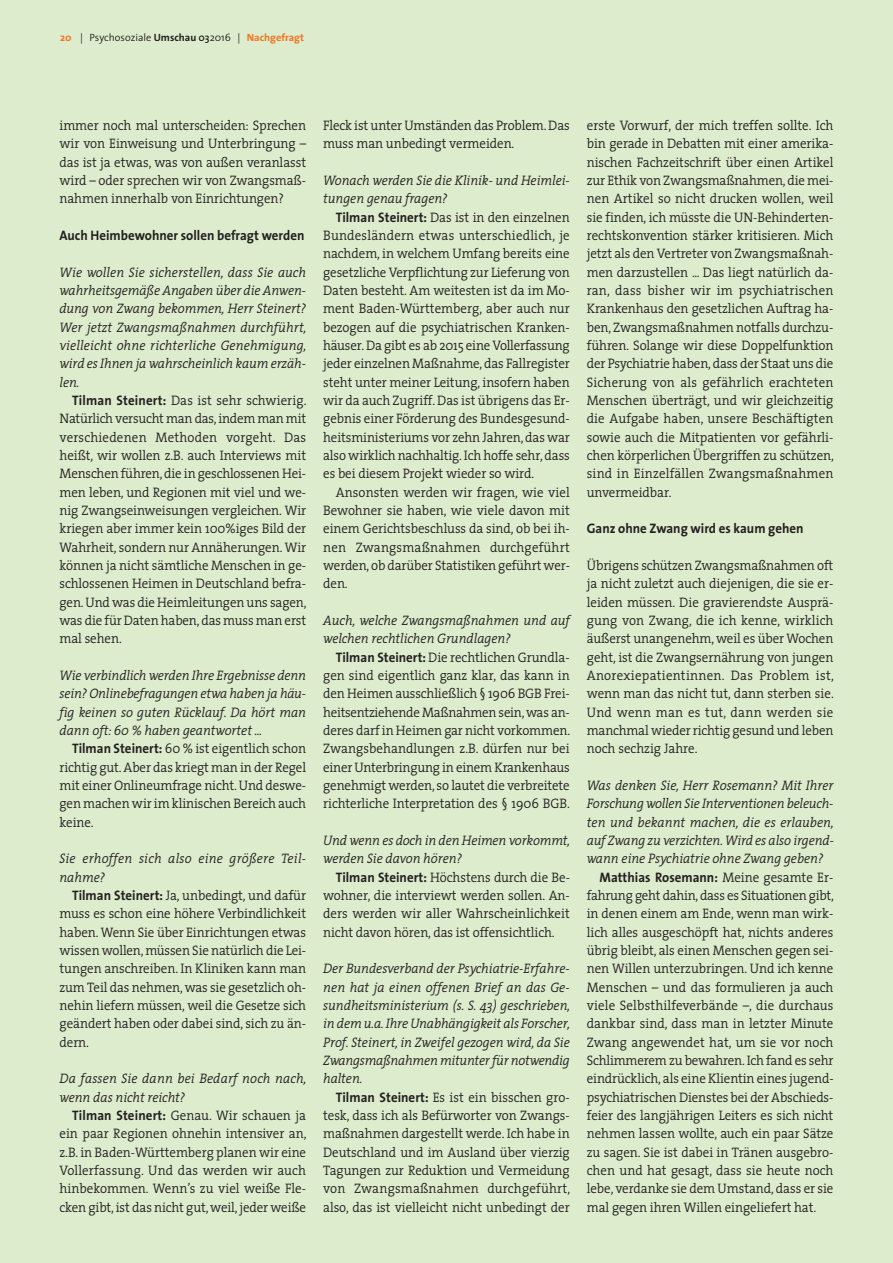
<style>
.page{position:relative;width:893px;height:1263px;background:#ddeccd}
.page>*{position:absolute;margin:0;border:0;box-sizing:border-box;transform-origin:0 0}
.t1{font:300 13.8px/18.3px "The Serif";letter-spacing:-.005em;color:#231f20;text-align:justify;scale:.94 1}
.t2{font:italic 300 13.8px/18.3px "The Serif";letter-spacing:-.005em;color:#231f20;text-align:justify;scale:.94 1}
.t3{font:700 13.8px "The Sans";color:#231f20;scale:.94 1}
.t4{font:italic 300 13.8px/18.3px "The Serif";letter-spacing:.015em;color:#231f20;scale:.94 1}
.t5{font:300 10.5px "The Sans";color:#231f20}
.s1{font-weight:700;color:#f47321}
.s2{font-weight:700}
.s3{font-weight:600}
.s4{font-family:"The Sans";font-weight:700}
.s5{font-family:"The Serif";font-weight:300}
</style>
<div class="page">
<p class="t5" style="left:60px;top:34px;width:245px"><span class="s1">20</span> | Psychosoziale <span class="s2">Umschau</span> <span class="s3">03</span>2016 | <span class="s1">Nachgefragt</span></p>
<p class="t1" style="left:60px;top:118px;width:264px">immer noch mal unterscheiden: Sprechen wir von Einweisung und Unterbringung – das ist ja etwas, was von außen veranlasst wird – oder sprechen wir von Zwangsmaß&shy;nahmen innerhalb von Einrichtungen?</p>
<p class="t3" style="left:60px;top:230px;width:262px">Auch Heimbewohner sollen befragt werden</p>
<p class="t2" style="left:60px;top:265px;width:264px">Wie wollen Sie sicherstellen, dass Sie auch wahrheitsgemäße Angaben über die Anwen&shy;dung von Zwang bekommen, Herr Steinert?<br>Wer jetzt Zwangsmaßnahmen durchführt, vielleicht ohne richterliche Genehmigung, wird es Ihnen ja wahrscheinlich kaum erzäh&shy;len.</p>
<p class="t1" style="left:60px;top:393px;width:264px;text-indent:13px"><span class="s4">Tilman Steinert:</span> Das ist sehr schwierig.<br>Natürlich versucht man das,indem man mit verschiedenen Methoden vorgeht. Das heißt, wir wollen z.B. auch Interviews mit Menschen führen,die in geschlossenen Hei&shy;men leben, und Regionen mit viel und we&shy;nig Zwangseinweisungen vergleichen. Wir kriegen aber immer kein 100%iges Bild der Wahrheit, sondern nur Annäherungen. Wir können ja nicht sämtliche Menschen in ge&shy;schlossenen Heimen in Deutschland befra&shy;gen.Und was die Heimleitungen uns sagen, was die für Daten haben,das muss man erst mal sehen.</p>
<p class="t2" style="left:60px;top:668px;width:264px">Wie verbindlich werden Ihre Ergebnisse denn sein? Onlinebefragungen etwa haben ja häu&shy;fig keinen so guten Rücklauf. Da hört man dann oft: 60 % haben geantwortet ...</p>
<p class="t1" style="left:60px;top:741px;width:264px;text-indent:13px"><span class="s4">Tilman Steinert:</span> 60 % ist eigentlich schon richtig gut.Aber das kriegt man in der Regel mit einer Onlineumfrage nicht.Und deswe&shy;gen machen wir im klinischen Bereich auch keine.</p>
<p class="t4" style="left:60px;top:851px;width:264px">Sie erhoffen sich also eine größere Teil&shy;nahme?</p>
<p class="t1" style="left:60px;top:888px;width:264px;text-indent:13px"><span class="s4">Tilman Steinert:</span> Ja, unbedingt, und dafür muss es schon eine höhere Verbindlichkeit haben. Wenn Sie über Einrichtungen etwas wissen wollen,müssen Sie natürlich die Lei&shy;tungen anschreiben. In Kliniken kann man zum Teil das nehmen,was sie gesetzlich oh&shy;nehin liefern müssen, weil die Gesetze sich geändert haben oder dabei sind, sich zu än&shy;dern.</p>
<p class="t2" style="left:60px;top:1071px;width:264px">Da fassen Sie dann bei Bedarf noch nach, wenn das nicht reicht?</p>
<p class="t1" style="left:60px;top:1108px;width:264px;text-indent:13px"><span class="s4">Tilman Steinert:</span> Genau. Wir schauen ja ein paar Regionen ohnehin intensiver an, z.B. in Baden-Württemberg planen wir eine Vollerfassung. Und das werden wir auch hinbekommen. Wenn’s zu viel weiße Fle&shy;cken gibt,ist das nicht gut,weil,jeder weiße</p>
<p class="t1" style="left:323px;top:118px;width:264px">Fleck ist unter Umständen das Problem.Das muss man unbedingt vermeiden.</p>
<p class="t2" style="left:323px;top:173px;width:264px">Wonach werden Sie die Klinik- und Heimlei&shy;tungen genau fragen?</p>
<p class="t1" style="left:323px;top:210px;width:264px;text-indent:13px"><span class="s4">Tilman Steinert:</span> Das ist in den einzelnen Bundesländern etwas unterschiedlich, je nachdem, in welchem Umfang bereits eine gesetzliche Verpflichtung zur Lieferung von Daten besteht. Am weitesten ist da im Mo&shy;ment Baden-Württemberg, aber auch nur bezogen auf die psychiatrischen Kranken&shy;häuser.Da gibt es ab 2015 eine Vollerfassung jeder einzelnen Maßnahme,das Fallregister steht unter meiner Leitung, insofern haben wir da auch Zugriff. Das ist übrigens das Er&shy;gebnis einer Förderung des Bundesgesund&shy;heitsministeriums vor zehn Jahren,das war also wirklich nachhaltig.Ich hoffe sehr,dass es bei diesem Projekt wieder so wird.</p>
<p class="t1" style="left:323px;top:485px;width:264px;text-indent:13px">Ansonsten werden wir fragen, wie viel Bewohner sie haben, wie viele davon mit einem Gerichtsbeschluss da sind, ob bei ih&shy;nen Zwangsmaßnahmen durchgeführt werden,ob darüber Statistiken geführt wer&shy;den.</p>
<p class="t2" style="left:323px;top:613px;width:264px">Auch, welche Zwangsmaßnahmen und auf welchen rechtlichen Grundlagen?</p>
<p class="t1" style="left:323px;top:650px;width:264px;text-indent:13px"><span class="s4">Tilman Steinert:</span> Die rechtlichen Grundla&shy;gen sind eigentlich ganz klar, das kann in den Heimen ausschließlich § 1906 BGB Frei&shy;heitsentziehende Maßnahmen sein,was an&shy;deres darf in Heimen gar nicht vorkommen.<br>Zwangsbehandlungen z.B. dürfen nur bei einer Unterbringung in einem Krankenhaus genehmigt werden, so lautet die verbreitete richterliche Interpretation des § 1906 BGB.</p>
<p class="t2" style="left:323px;top:833px;width:264px">Und wenn es doch in den Heimen vorkommt, werden Sie davon hören?</p>
<p class="t1" style="left:323px;top:870px;width:264px;text-indent:13px"><span class="s4">Tilman Steinert:</span> Höchstens durch die Be&shy;wohner, die interviewt werden sollen. An&shy;ders werden wir aller Wahrscheinlichkeit nicht davon hören, das ist offensichtlich.</p>
<p class="t2" style="left:323px;top:961px;width:264px">Der Bundesverband der Psychiatrie-Erfahre&shy;nen hat ja einen offenen Brief an das Ge&shy;sundheitsministerium (s. S. 43) geschrieben, in dem u.a.Ihre Unabhängigkeit als Forscher, Prof. Steinert, in Zweifel gezogen wird, da Sie Zwangsmaßnahmen mitunterfür notwendig halten.</p>
<p class="t1" style="left:323px;top:1090px;width:264px;text-indent:13px"><span class="s4">Tilman Steinert:</span> Es ist ein bisschen gro&shy;tesk, dass ich als Befürworter von Zwangs&shy;maßnahmen dargestellt werde. Ich habe in Deutschland und im Ausland über vierzig Tagungen zur Reduktion und Vermeidung von Zwangsmaßnahmen durchgeführt, also, das ist vielleicht nicht unbedingt der</p>
<p class="t1" style="left:587px;top:118px;width:264px">erste Vorwurf, der mich treffen sollte. Ich bin gerade in Debatten mit einer amerika&shy;nischen Fachzeitschrift über einen Artikel zur Ethik von Zwangsmaßnahmen,die mei&shy;nen Artikel so nicht drucken wollen, weil sie finden, ich müsste die UN-Behinderten&shy;rechtskonvention stärker kritisieren. Mich jetzt als den Vertreter von Zwangsmaßnah&shy;men darzustellen ... Das liegt natürlich da&shy;ran, dass bisher wir im psychiatrischen Krankenhaus den gesetzlichen Auftrag ha&shy;ben, Zwangsmaßnahmen notfalls durchzu&shy;führen. Solange wir diese Doppelfunktion der Psychiatrie haben,dass der Staat uns die Sicherung von als gefährlich erachteten Menschen überträgt, und wir gleichzeitig die Aufgabe haben, unsere Beschäftigten sowie auch die Mitpatienten vor gefährli&shy;chen körperlichen Übergriffen zu schützen, sind in Einzelfällen Zwangsmaßnahmen unvermeidbar.</p>
<p class="t3" style="left:587px;top:523px;width:232px">Ganz ohne Zwang wird es kaum gehen</p>
<p class="t1" style="left:587px;top:558px;width:264px">Übrigens schützen Zwangsmaßnahmen oft ja nicht zuletzt auch diejenigen, die sie er&shy;leiden müssen. Die gravierendste Ausprä&shy;gung von Zwang, die ich kenne, wirklich äußerst unangenehm,weil es über Wochen geht, ist die Zwangsernährung von jungen Anorexiepatientinnen. Das Problem ist, wenn man das nicht tut, dann sterben sie.<br>Und wenn man es tut, dann werden sie manchmal wieder richtig gesund und leben noch sechzig Jahre.</p>
<p class="t2" style="left:587px;top:778px;width:264px">Was denken Sie, Herr Rosemann? Mit Ihrer Forschung wollen Sie Interventionen beleuch&shy;ten und bekannt machen, die es erlauben, auf Zwang zu verzichten.Wird es also irgend&shy;wann eine Psychiatrie ohne Zwang geben?</p>
<p class="t3" style="left:600px;top:872px;width:250px">Matthias Rosemann: <span class="s5">Meine gesamte Er-</span></p>
<p class="t1" style="left:587px;top:888px;width:264px">fahrung geht dahin,dass es Situationen gibt, in denen einem am Ende, wenn man wirk&shy;lich alles ausgeschöpft hat, nichts anderes übrig bleibt, als einen Menschen gegen sei&shy;nen Willen unterzubringen. Und ich kenne Menschen – und das formulieren ja auch viele Selbsthilfeverbände –, die durchaus dankbar sind, dass man in letzter Minute Zwang angewendet hat, um sie vor noch Schlimmerem zu bewahren.Ich fand es sehr eindrücklich, als eine Klientin eines jugend&shy;psychiatrischen Dienstes bei der Abschieds&shy;feier des langjährigen Leiters es sich nicht nehmen lassen wollte, auch ein paar Sätze zu sagen. Sie ist dabei in Tränen ausgebro&shy;chen und hat gesagt, dass sie heute noch lebe, verdanke sie dem Umstand,dass er sie mal gegen ihren Willen eingeliefert hat.</p>
</div>
